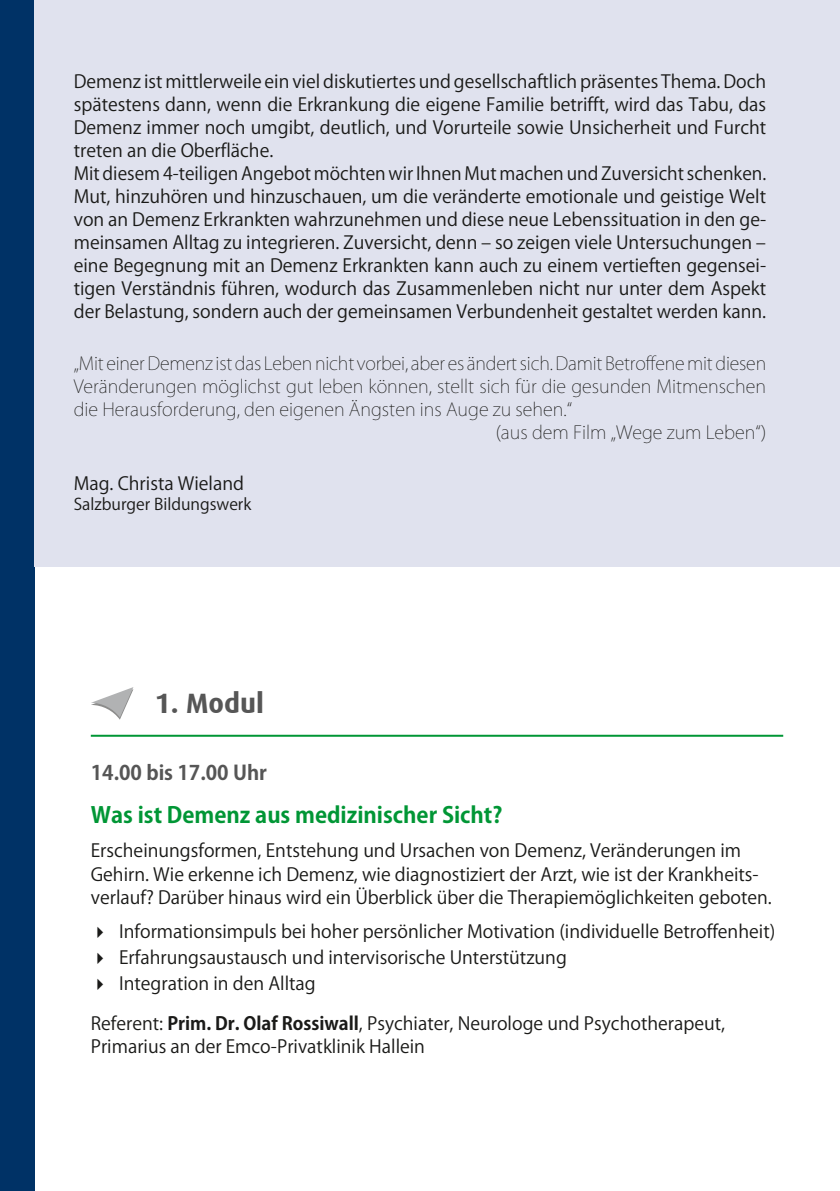
<style>
.page{position:relative;width:840px;height:1191px;background:#fff}
.page>*{position:absolute;margin:0;border:0;box-sizing:border-box;transform-origin:0 0}
.t1{font:28px "D Abold";color:#565656}
.t2{font:700 22px "Koz Go Pro";color:#009635}
.t3{font:700 20px "Koz Go Pro";color:#565656}
.t4{font:18px/23px "Koz Go Pro";color:#1a1a18}
.t5{font:200 18px "Koz Go Pro";color:#1a1a18}
.t6{font:16px "Koz Go Pro";color:#1a1a18}
.s1{font-weight:700}
</style>
<div class="page">
<div style="left:0;top:0;width:34px;height:1191px;background:#003266"></div>
<svg style="left:91px;top:687px;width:42px;height:32px"></svg>
<hr style="left:91px;top:734px;width:691px;height:2px;background:#009635">
<div style="left:34px;top:0;width:805px;height:566px;background:#e0e2ee"></div>
<p class="t4" style="left:74px;top:70px;width:693px">Demenz ist mittlerweile ein viel diskutiertes und gesellschaftlich präsentes Thema. Doch spätestens dann, wenn die Erkrankung die eigene Familie betrifft, wird das Tabu, das Demenz immer noch umgibt, deutlich, und Vorurteile sowie Unsicherheit und Furcht treten an die Oberfläche.<br>Mit diesem 4-teiligen Angebot möchten wir Ihnen Mut machen und Zuversicht schenken.<br>Mut, hinzuhören und hinzuschauen, um die veränderte emotionale und geistige Welt von an Demenz Erkrankten wahrzunehmen und diese neue Lebenssituation in den ge&shy;meinsamen Alltag zu integrieren. Zuversicht, denn – so zeigen viele Untersuchungen – eine Begegnung mit an Demenz Erkrankten kann auch zu einem vertieften gegensei&shy;tigen Verständnis führen, wodurch das Zusammenleben nicht nur unter dem Aspekt der Belastung, sondern auch der gemeinsamen Verbundenheit gestaltet werden kann.</p>
<p class="t5" style="left:74px;top:351px;width:693px">„Mit einer Demenz ist das Leben nicht vorbei, aber es ändert sich. Damit Betroffene mit diesen</p>
<p class="t5" style="left:74px;top:374px;width:693px">Veränderungen möglichst gut leben können, stellt sich für die gesunden Mitmenschen</p>
<p class="t5" style="left:74px;top:397px;width:499px">die Herausforderung, den eigenen Ängsten ins Auge zu sehen.“</p>
<p class="t5" style="left:495px;top:420px;width:272px">(aus dem Film „Wege zum Leben“)</p>
<p class="t4" style="left:74px;top:472px;width:172px">Mag. Christa Wieland</p>
<p class="t6" style="left:74px;top:494px;width:179px">Salzburger Bildungswerk</p>
<h1 class="t1" style="left:155px;top:687px;width:110px">1. Modul</h1>
<p class="t3" style="left:91px;top:759px;width:177px">14.00 bis 17.00 Uhr</p>
<p class="t2" style="left:91px;top:801px;width:413px">Was ist Demenz aus medizinischer Sicht?</p>
<p class="t4" style="left:91px;top:840px;width:682px">Erscheinungsformen, Entstehung und Ursachen von Demenz, Veränderungen im<br>Gehirn. Wie erkenne ich Demenz, wie diagnostiziert der Arzt, wie ist der Krankheits&shy;verlauf? Darüber hinaus wird ein Überblick über die Therapiemöglichkeiten geboten.</p>
<p class="t4" style="left:91px;top:920px;width:685px">✔ Informationsimpuls bei hoher persönlicher Motivation (individuelle Betroffenheit)</p>
<p class="t4" style="left:91px;top:946px;width:477px">✔ Erfahrungsaustausch und intervisorische Unterstützung</p>
<p class="t4" style="left:91px;top:972px;width:226px">✔ Integration in den Alltag</p>
<p class="t4" style="left:91px;top:1012px;width:635px">Referent: <span class="s1">Prim. Dr. Olaf Rossiwall</span>, Psychiater, Neurologe und Psychotherapeut,<br>Primarius an der Emco-Privatklinik Hallein</p>
</div>
